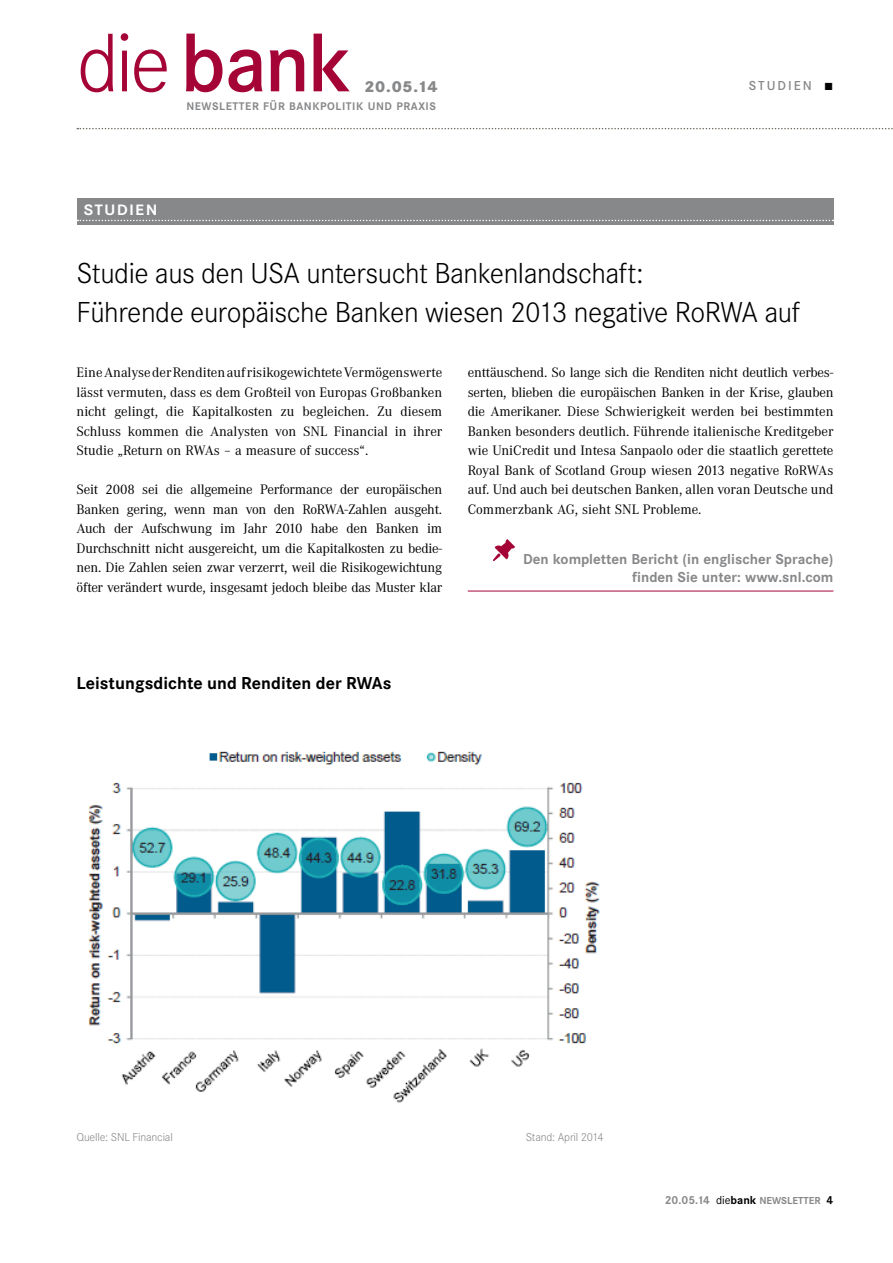
<style>
.page{position:relative;width:893px;height:1263px;background:#fff}
.page>*{position:absolute;margin:0;border:0;box-sizing:border-box;transform-origin:0 0}
.t1{font:600 86.1px "Corporate S";color:#a50437}
.t2{font:300 30px/39px "Corporate S";letter-spacing:-.015em;color:#000}
.t3{font:600 21px "Corporate SSC";letter-spacing:.05em;color:#fff}
.t4{font:700 18px "Corporate S";letter-spacing:.005em;color:#000}
.t5{font:800 16.5px "Corporate S";color:#87888a}
.t6{font:700 15px/18px "Corporate S";color:#87888a;text-align:right}
.t7{font:14.25px/19.5px "Corporate A";color:#000;text-align:justify}
.t8{font:600 13.5px "Corporate S";letter-spacing:.15em;color:#87888a}
.t9{font:300 12px "Corporate S";letter-spacing:-.015em;color:#87888a}
.t10{font:700 11.55px "Corporate S";letter-spacing:.05em;color:#87888a}
.t11{font:700 10.5px "Corporate S";color:#87888a}
.s1{font-weight:300}
.s2{font-family:"The Sans Bold Expert";font-weight:400;font-size:10.5px;color:#000}
.s3{font-size:12px}
.s4{font-weight:400;font-size:12px;color:#000}
.s5{font-size:12px;color:#000}
</style>
<div class="page">
<svg style="left:77px;top:128px;width:816px;height:1px"></svg>
<div style="left:77px;top:198px;width:756px;height:26px;background:#87888a"></div>
<svg style="left:77px;top:220px;width:756px;height:1px"></svg>
<hr style="left:468px;top:591px;width:365px;height:1px;background:#a50437">
<svg style="left:493px;top:539px;width:22px;height:22px"></svg>
<img style="left:88px;top:751px;width:512px;height:352px">
<h1 class="t1" style="left:77px;top:13px;width:276px"><span class="s1">die</span>bank</h1>
<p class="t10" style="left:186px;top:100px;width:251px">NEWSLETTER FÜR BANKPOLITIK UND PRAXIS</p>
<p class="t5" style="left:364px;top:76px;width:75px">20.05.14</p>
<p class="t8" style="left:749px;top:78px;width:86px">STUDIEN <span class="s2">ó</span></p>
<h3 class="t3" style="left:83px;top:196px;width:76px">studien</h3>
<h2 class="t2" style="left:77px;top:254px;width:725px">Studie aus den USA untersucht Bankenlandschaft:<br>Führende europäische Banken wiesen 2013 negative RoRWA auf</h2>
<p class="t7" style="left:468px;top:363px;width:367px">enttäuschend. So lange sich die Renditen nicht deutlich verbes&shy;serten, blieben die europäischen Banken in der Krise, glauben die Amerikaner. Diese Schwierigkeit werden bei bestimmten Banken besonders deutlich. Führende italienische Kreditgeber wie UniCredit und Intesa Sanpaolo oder die staatlich gerettete Royal Bank of Scotland Group wiesen 2013 negative RoRWAs auf. Und auch bei deutschen Banken, allen voran Deutsche und Commerzbank AG, sieht SNL Probleme.</p>
<p class="t6" style="left:523px;top:550px;width:312px">Den kompletten Bericht (in englischer Sprache) finden Sie unter: www.snl.com</p>
<p class="t7" style="left:77px;top:363px;width:367px">Eine Analyse der Renditen auf risikogewichtete Vermögenswerte lässt vermuten, dass es dem Großteil von Europas Großbanken nicht gelingt, die Kapitalkosten zu begleichen. Zu diesem Schluss kommen die Analysten von SNL Financial in ihrer Studie „Return on RWAs – a measure of success“.</p>
<p class="t7" style="left:77px;top:480px;width:367px">Seit 2008 sei die allgemeine Performance der europäischen Banken gering, wenn man von den RoRWA-Zahlen ausgeht.<br>Auch der Aufschwung im Jahr 2010 habe den Banken im Durchschnitt nicht ausgereicht, um die Kapitalkosten zu bedie&shy;nen. Die Zahlen seien zwar verzerrt, weil die Risikogewichtung öfter verändert wurde, insgesamt jedoch bleibe das Muster klar</p>
<p class="t4" style="left:77px;top:673px;width:316px">Leistungsdichte und Renditen der RWAs</p>
<p class="t9" style="left:77px;top:1130px;width:98px">Quelle: SNL Financial</p>
<p class="t9" style="left:526px;top:1130px;width:79px">Stand: April 2014</p>
<p class="t11" style="left:665px;top:1195px;width:170px"><span class="s3">20.05.14</span> <span class="s4">die</span><span class="s5">bank</span> NEWSLETTER <span class="s5">4</span></p>
</div>
